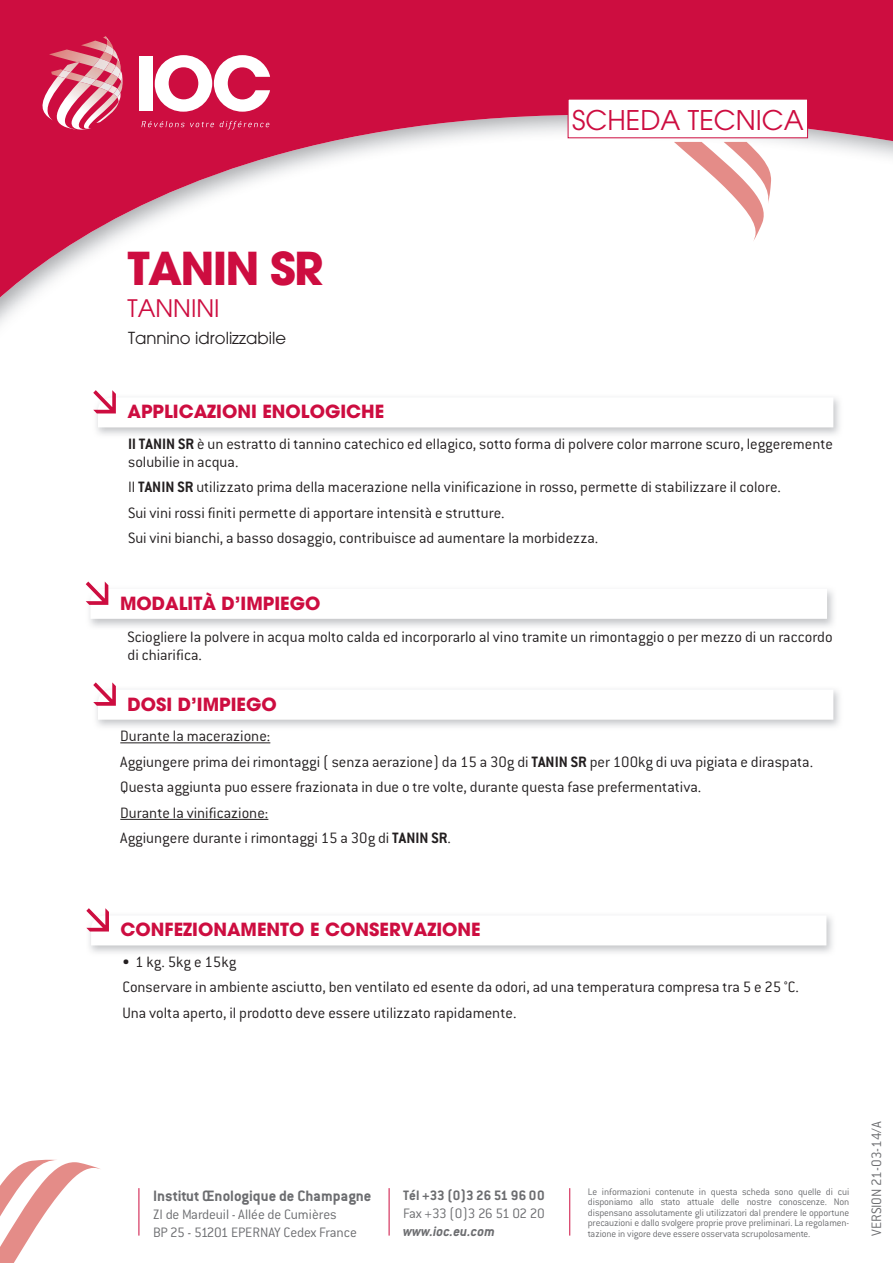
<style>
.page{position:relative;width:893px;height:1263px;background:#fff}
.page>*{position:absolute;margin:0;border:0;box-sizing:border-box;transform-origin:0 0}
.t1{font:700 45px "Avant Garde LT";letter-spacing:-.04em;color:#cd0d40}
.t2{font:27px "Avant Garde LT";color:#cd0d40}
.t3{font:24px "Avant Garde LT";color:#cd0d40}
.t4{font:700 18px "Avant Garde LT";color:#cd0d40}
.t5{font:300 16.5px/25.5px "Conduit ITC";color:#231f20}
.t6{font:700 16.5px "Conduit ITC";color:#6c6d70}
.t7{font:16.5px "Avant Garde LT";color:#231f20}
.t8{font:300 15px/18px "Conduit ITC";letter-spacing:-.01em;color:#6c6d70}
.t9{font:700 15px "Conduit ITC";color:#6c6d70}
.t10{font:300 15px "Conduit ITC";letter-spacing:-.03em;color:#6c6d70}
.t11{font:italic 700 15px "Conduit ITC";color:#6c6d70}
.t12{font:300 10.5px/10.5px "Conduit ITC";letter-spacing:-.015em;color:#6c6d70;text-align:justify}
.s1{font-weight:700}
</style>
<div class="page">
<svg style="left:0;top:0;width:893px;height:324px"></svg>
<svg style="left:0;top:1160px;width:100px;height:103px"></svg>
<svg style="left:567px;top:98px;width:241px;height:41px"></svg>
<hr style="left:139px;top:1188px;width:1px;height:47px;background:#cd0d40">
<hr style="left:389px;top:1188px;width:1px;height:47px;background:#cd0d40">
<hr style="left:569px;top:1188px;width:1px;height:47px;background:#cd0d40">
<img style="left:49px;top:49px;width:6px;height:13px">
<img style="left:121px;top:75px;width:2px;height:54px">
<img style="left:113px;top:105px;width:8px;height:25px">
<img style="left:55px;top:36px;width:58px;height:94px">
<img style="left:93px;top:58px;width:6px;height:12px">
<img style="left:79px;top:76px;width:17px;height:9px">
<svg style="left:99px;top:36px;width:23px;height:69px;background:#dc7a8d"></svg>
<img style="left:39px;top:62px;width:40px;height:59px">
<svg style="left:58px;top:70px;width:13px;height:8px"></svg>
<svg style="left:141px;top:121px;width:73px;height:6px"></svg>
<svg style="left:220px;top:121px;width:49px;height:8px"></svg>
<div style="left:139px;top:56px;width:14px;height:55px;background:#fff"></div>
<svg style="left:155px;top:55px;width:115px;height:57px"></svg>
<img style="left:674px;top:142px;width:92px;height:100px">
<img style="left:724px;top:142px;width:47px;height:62px">
<svg style="left:93px;top:390px;width:740px;height:37px"></svg>
<svg style="left:86px;top:581px;width:741px;height:38px"></svg>
<svg style="left:93px;top:682px;width:740px;height:38px"></svg>
<svg style="left:86px;top:908px;width:740px;height:37px"></svg>
<hr style="left:120px;top:742px;width:150px;height:1px;background:#231f20">
<hr style="left:120px;top:819px;width:148px;height:1px;background:#231f20">
<h2 class="t2" style="left:572px;top:104px;width:233px">SCHEDA TECNICA</h2>
<h1 class="t1" style="left:128px;top:239px;width:197px">TANIN SR</h1>
<h3 class="t3" style="left:128px;top:294px;width:94px">TANNINI</h3>
<p class="t7" style="left:128px;top:328px;width:160px">Tannino idrolizzabile</p>
<p class="t4" style="left:128px;top:399px;width:258px">APPLICAZIONI ENOLOGICHE</p>
<p class="t5" style="left:128px;top:435px;width:706px;line-height:18px"><span class="s1">Il TANIN SR</span> è un estratto di tannino catechico ed ellagico, sotto forma di polvere color marrone scuro, leggeremente solubilie in acqua.</p>
<p class="t5" style="left:128px;top:474px;width:654px">Il <span class="s1">TANIN SR</span> utilizzato prima della macerazione nella vinificazione in rosso, permette di stabilizzare il colore.<br>Sui vini rossi finiti permette di apportare intensità e strutture.<br>Sui vini bianchi, a basso dosaggio, contribuisce ad aumentare la morbidezza.</p>
<p class="t4" style="left:120px;top:592px;width:202px">MODALITÀ D’IMPIEGO</p>
<p class="t5" style="left:128px;top:628px;width:707px;line-height:18px">Sciogliere la polvere in acqua molto calda ed incorporarlo al vino tramite un rimontaggio o per mezzo di un raccordo di chiarifica.</p>
<p class="t4" style="left:128px;top:692px;width:151px">DOSI D’IMPIEGO</p>
<p class="t5" style="left:120px;top:723px;width:694px">Durante la macerazione:<br>Aggiungere prima dei rimontaggi ( senza aerazione) da 15 a 30g di <span class="s1">TANIN SR</span> per 100kg di uva pigiata e diraspata.<br>Questa aggiunta puo essere frazionata in due o tre volte, durante questa fase prefermentativa.<br>Durante la vinificazione:<br>Aggiungere durante i rimontaggi 15 a 30g di <span class="s1">TANIN SR</span>.</p>
<p class="t4" style="left:121px;top:918px;width:361px">CONFEZIONAMENTO E CONSERVAZIONE</p>
<p class="t5" style="left:122px;top:949px;width:678px">• 1 kg. 5kg e 15kg<br>Conservare in ambiente asciutto, ben ventilato ed esente da odori, ad una temperatura compresa tra 5 e 25 °C.<br>Una volta aperto, il prodotto deve essere utilizzato rapidamente.</p>
<p class="t6" style="left:153px;top:1186px;width:220px">Institut Œnologique de Champagne</p>
<p class="t8" style="left:153px;top:1205px;width:205px">ZI de Mardeuil - Allée de Cumières<br>BP 25 - 51201 EPERNAY Cedex France</p>
<p class="t9" style="left:403px;top:1186px;width:143px">Tél +33 (0)3 26 51 96 00</p>
<p class="t10" style="left:403px;top:1205px;width:143px">Fax +33 (0)3 26 51 02 20</p>
<p class="t11" style="left:403px;top:1222px;width:93px">www.ioc.eu.com</p>
<p class="t12" style="left:588px;top:1186px;width:263px">Le informazioni contenute in questa scheda sono quelle di cui disponiamo allo stato attuale delle nostre conoscenze. Non dispensano assolutamente gli utilizzatori dal prendere le opportune precauzioni e dallo svolgere proprie prove preliminari. La regolamen&shy;tazione in vigore deve essere osservata scrupolosamente.</p>
<p class="t8" style="left:867px;top:1235px;width:116px;rotate:-90deg">VERSION 21-03-14/A</p>
</div>
